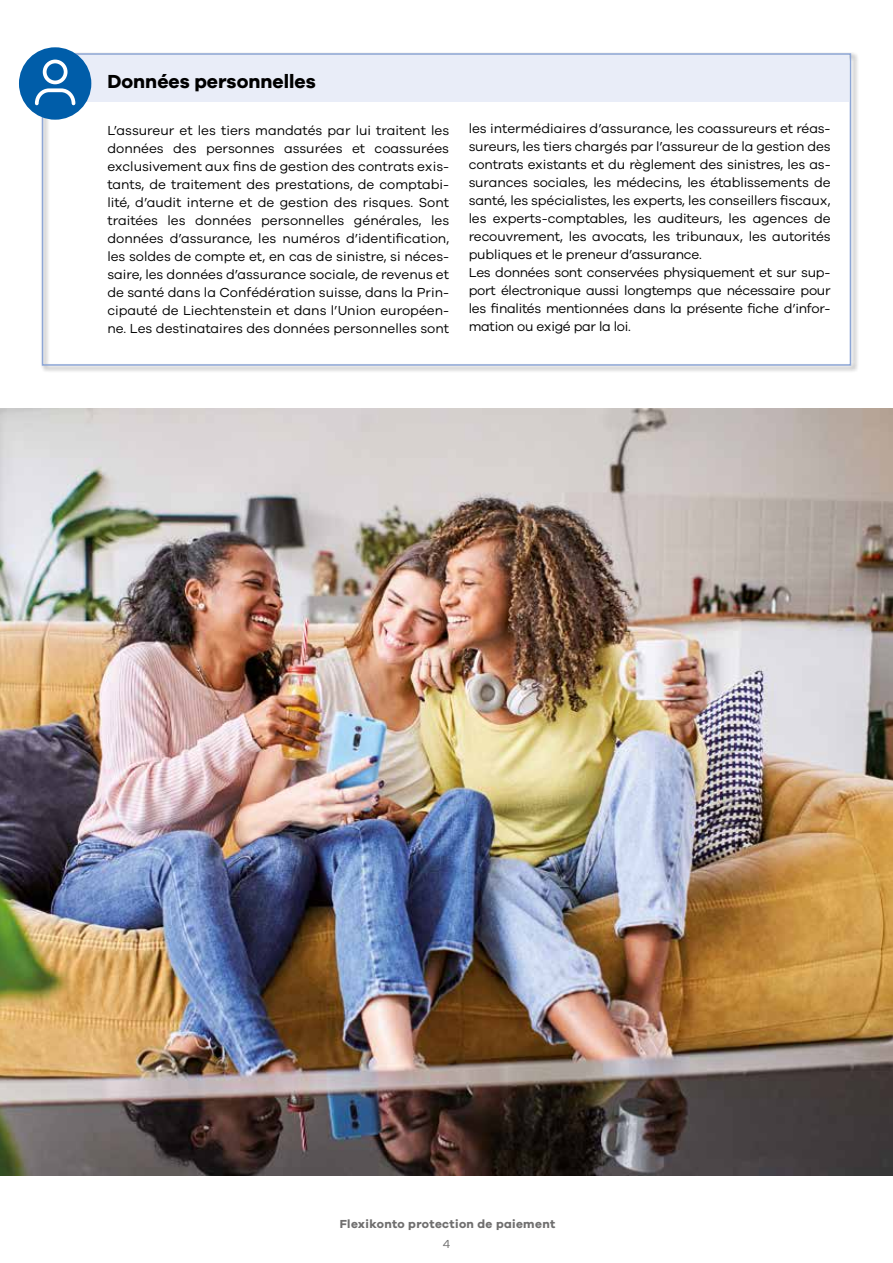
<style>
.page{position:relative;width:893px;height:1263px;background:#fff}
.page>*{position:absolute;margin:0;border:0;box-sizing:border-box;transform-origin:0 0}
.t1{font:700 19.5px "Galano Grotesque";color:#000}
.t2{font:13.5px/18px "Galano Grotesque";letter-spacing:-.01em;color:#000;text-align:justify}
.t3{font:700 12px "Galano Grotesque";letter-spacing:.03em;color:#706f6f}
.t4{font:12px "Galano Grotesque";color:#706f6f}
</style>
<div class="page">
<div style="left:42px;top:53px;width:809px;height:313px;border:2px solid #8da6d6"></div>
<div style="left:43px;top:55px;width:806px;height:46px;background:#e9edf8"></div>
<div style="left:19px;top:47px;width:72px;height:73px;background:#005da9;border-radius:50%"></div>
<svg style="left:34px;top:59px;width:42px;height:47px"></svg>
<img style="left:0;top:408px;width:893px;height:768px">
<h1 class="t1" style="left:107px;top:69px;width:210px">Données personnelles</h1>
<p class="t2" style="left:107px;top:121px;width:343px">L’assureur et les tiers mandatés par lui traitent les données des personnes assurées et coassurées exclusivement aux fins de gestion des contrats exis&shy;tants, de traitement des prestations, de comptabi&shy;lité, d’audit interne et de gestion des risques. Sont traitées les données personnelles générales, les données d’assurance, les numéros d’identification, les soldes de compte et, en cas de sinistre, si néces&shy;saire, les données d’assurance sociale, de revenus et de santé dans la Confédération suisse, dans la Prin&shy;cipauté de Liechtenstein et dans l’Union européen&shy;ne. Les destinataires des données personnelles sont</p>
<p class="t2" style="left:469px;top:119px;width:363px;text-align:left">les intermédiaires d’assurance, les coassureurs et réas&shy;sureurs, les tiers chargés par l’assureur de la gestion des contrats existants et du règlement des sinistres, les as&shy;surances sociales, les médecins, les établissements de santé, les spécialistes, les experts, les conseillers fiscaux, les experts-comptables, les auditeurs, les agences de recouvrement, les avocats, les tribunaux, les autorités publiques et le preneur d’assurance.<br>Les données sont conservées physiquement et sur sup&shy;port électronique aussi longtemps que nécessaire pour les finalités mentionnées dans la présente fiche d’infor&shy;mation ou exigé par la loi.</p>
<p class="t3" style="left:340px;top:1216px;width:217px">Flexikonto protection de paiement</p>
<p class="t4" style="left:443px;top:1236px;width:9px">4</p>
</div>
